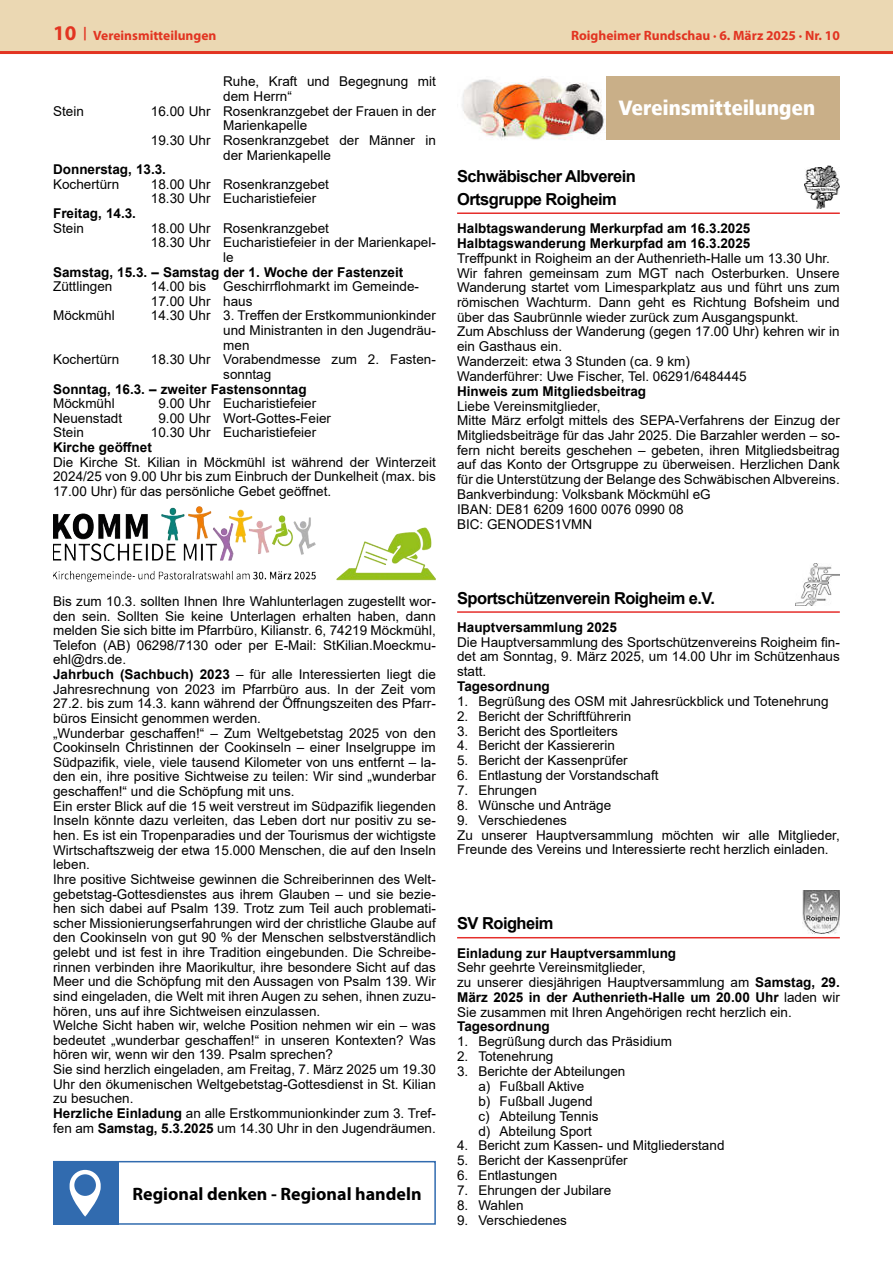
<style>
.page{position:relative;width:893px;height:1263px;background:#fff}
.page>*{position:absolute;margin:0;border:0;box-sizing:border-box;transform-origin:0 0}
.t1{font:800 21.45px "Frutiger Next LT";letter-spacing:.01em;color:#fff;scale:.91 1}
.t2{font:700 18px "Myriad Pro";color:#000}
.t3{font:700 16.5px/22.5px "Arial";letter-spacing:-.035em;color:#000}
.t4{font:13.5px/14.5px "Arial";color:#000}
.t5{font:700 13.5px/14.9px "Arial";color:#000}
.t6{font:700 13.5px "Myriad Pro";color:#e23421}
.s1{font-size:21px}
.s2{font-weight:700}
</style>
<div class="page">
<div style="left:0;top:0;width:893px;height:51px;background:#ebd8b3"></div>
<hr style="left:0;top:51px;width:893px;height:3px;background:#e23421">
<div style="left:457px;top:77px;width:383px;height:63px;background:#c9af88"></div>
<img style="left:457px;top:77px;width:149px;height:63px">
<hr style="left:457px;top:212px;width:383px;height:2px;background:#e52e2b">
<img style="left:804px;top:165px;width:36px;height:43px">
<hr style="left:457px;top:611px;width:383px;height:2px;background:#e52e2b">
<img style="left:796px;top:563px;width:44px;height:43px">
<hr style="left:457px;top:937px;width:383px;height:1px;background:#e52e2b">
<img style="left:802px;top:891px;width:38px;height:42px">
<img style="left:53px;top:506px;width:383px;height:77px">
<div style="left:53px;top:1161px;width:383px;height:64px;border:2px solid #316baf"></div>
<div style="left:53px;top:1161px;width:66px;height:64px;background:#316baf"></div>
<svg style="left:70px;top:1170px;width:31px;height:46px"></svg>
<div style="left:74px;top:1174px;width:22px;height:22px;background:#316baf;border-radius:50%"></div>
<p class="t6" style="left:53px;top:26px;width:165px"><span class="s1">10</span> | Vereinsmitteilungen</p>
<p class="t6" style="left:571px;top:26px;width:270px">Roigheimer Rundschau · 6. März 2025 · Nr. 10</p>
<p class="t4" style="left:223px;top:74px;width:214px">Ruhe, Kraft und Begegnung mit dem Herrn“</p>
<p class="t4" style="left:53px;top:104px;width:32px">Stein</p>
<p class="t4" style="left:151px;top:104px;width:286px">16.00 Uhr Rosenkranzgebet der Frauen in der</p>
<p class="t4" style="left:223px;top:118px;width:86px">Marienkapelle</p>
<p class="t4" style="left:151px;top:133px;width:286px">19.30 Uhr Rosenkranzgebet der Männer in</p>
<p class="t4" style="left:223px;top:147px;width:109px">der Marienkapelle</p>
<p class="t5" style="left:53px;top:162px;width:114px">Donnerstag, 13.3.</p>
<p class="t4" style="left:53px;top:177px;width:68px">Kochertürn</p>
<p class="t4" style="left:151px;top:177px;width:180px">18.00 Uhr Rosenkranzgebet<br>18.30 Uhr Eucharistiefeier</p>
<p class="t5" style="left:53px;top:206px;width:84px">Freitag, 14.3.</p>
<p class="t4" style="left:53px;top:221px;width:32px">Stein</p>
<p class="t4" style="left:151px;top:221px;width:180px">18.00 Uhr Rosenkranzgebet</p>
<p class="t4" style="left:151px;top:235px;width:286px">18.30 Uhr Eucharistiefeier in der Marienkapel-</p>
<p class="t4" style="left:223px;top:250px;width:12px">le</p>
<p class="t5" style="left:53px;top:264px;width:352px">Samstag, 15.3. – Samstag der 1. Woche der Fastenzeit</p>
<p class="t4" style="left:53px;top:279px;width:61px">Züttlingen</p>
<p class="t4" style="left:151px;top:279px;width:57px">14.00 bis</p>
<p class="t4" style="left:151px;top:279px;width:270px;text-indent:72px">Geschirrflohmarkt im Gemeinde-<br>17.00 Uhr haus</p>
<p class="t4" style="left:53px;top:308px;width:63px">Möckmühl</p>
<p class="t4" style="left:223px;top:308px;width:214px;text-align:justify;text-indent:-72px">14.30 Uhr 3. Treffen der Erstkommunionkinder und Ministranten in den Jugendräu&shy;men</p>
<p class="t4" style="left:53px;top:352px;width:68px">Kochertürn</p>
<p class="t4" style="left:223px;top:352px;width:214px;text-indent:-72px">18.30 Uhr Vorabendmesse zum 2. Fasten&shy;sonntag</p>
<p class="t5" style="left:53px;top:381px;width:255px">Sonntag, 16.3. – zweiter Fastensonntag</p>
<p class="t4" style="left:53px;top:396px;width:63px">Möckmühl</p>
<p class="t4" style="left:158px;top:396px;width:159px">9.00 Uhr Eucharistiefeier</p>
<p class="t4" style="left:53px;top:411px;width:71px">Neuenstadt</p>
<p class="t4" style="left:158px;top:411px;width:174px">9.00 Uhr Wort-Gottes-Feier</p>
<p class="t4" style="left:53px;top:425px;width:32px">Stein</p>
<p class="t4" style="left:151px;top:425px;width:167px">10.30 Uhr Eucharistiefeier</p>
<p class="t5" style="left:53px;top:440px;width:100px">Kirche geöffnet</p>
<p class="t4" style="left:53px;top:455px;width:384px;text-align:justify">Die Kirche St. Kilian in Möckmühl ist während der Winterzeit 2024/25 von 9.00 Uhr bis zum Einbruch der Dunkelheit (max. bis 17.00 Uhr) für das persönliche Gebet geöffnet.</p>
<h1 class="t1" style="left:619px;top:96px;width:217px">Vereinsmitteilungen</h1>
<p class="t3" style="left:457px;top:166px;width:180px">Schwäbischer Albverein<br>Ortsgruppe Roigheim</p>
<p class="t5" style="left:457px;top:221px;width:295px">Halbtagswanderung Merkurpfad am 16.3.2025<br>Halbtagswanderung Merkurpfad am 16.3.2025</p>
<p class="t4" style="left:457px;top:251px;width:384px">Treffpunkt in Roigheim an der Authenrieth-Halle um 13.30 Uhr.<br>Wir fahren gemeinsam zum MGT nach Osterburken. Unsere Wanderung startet vom Limesparkplatz aus und führt uns zum römischen Wachturm. Dann geht es Richtung Bofsheim und über das Saubrünnle wieder zurück zum Ausgangspunkt.<br>Zum Abschluss der Wanderung (gegen 17.00 Uhr) kehren wir in ein Gasthaus ein.<br>Wanderzeit: etwa 3 Stunden (ca. 9 km)<br>Wanderführer: Uwe Fischer, Tel. 06291/6484445</p>
<p class="t5" style="left:457px;top:384px;width:191px">Hinweis zum Mitgliedsbeitrag</p>
<p class="t4" style="left:457px;top:398px;width:384px">Liebe Vereinsmitglieder,<br>Mitte März erfolgt mittels des SEPA-Verfahrens der Einzug der Mitgliedsbeiträge für das Jahr 2025. Die Barzahler werden – so&shy;fern nicht bereits geschehen – gebeten, ihren Mitgliedsbeitrag auf das Konto der Ortsgruppe zu überweisen. Herzlichen Dank für die Unterstützung der Belange des Schwäbischen Albvereins.<br>Bankverbindung: Volksbank Möckmühl eG<br>IBAN: DE81 6209 1600 0076 0990 08<br>BIC: GENODES1VMN</p>
<p class="t4" style="left:53px;top:594px;width:384px">Bis zum 10.3. sollten Ihnen Ihre Wahlunterlagen zugestellt wor&shy;den sein. Sollten Sie keine Unterlagen erhalten haben, dann melden Sie sich bitte im Pfarrbüro, Kilianstr. 6, 74219 Möckmühl, Telefon (AB) 06298/7130 oder per E-Mail: StKilian.Moeckmu&shy;ehl@drs.de.<br><span class="s2">Jahrbuch (Sachbuch) 2023</span> – für alle Interessierten liegt die Jahresrechnung von 2023 im Pfarrbüro aus. In der Zeit vom 27.2. bis zum 14.3. kann während der Öffnungszeiten des Pfarr&shy;büros Einsicht genommen werden.<br>„Wunderbar geschaffen!“ – Zum Weltgebetstag 2025 von den Cookinseln Christinnen der Cookinseln – einer Inselgruppe im Südpazifik, viele, viele tausend Kilometer von uns entfernt – la&shy;den ein, ihre positive Sichtweise zu teilen: Wir sind „wunderbar geschaffen!“ und die Schöpfung mit uns.<br>Ein erster Blick auf die 15 weit verstreut im Südpazifik liegenden Inseln könnte dazu verleiten, das Leben dort nur positiv zu se&shy;hen. Es ist ein Tropenparadies und der Tourismus der wichtigste Wirtschaftszweig der etwa 15.000 Menschen, die auf den Inseln leben.<br>Ihre positive Sichtweise gewinnen die Schreiberinnen des Welt&shy;gebetstag-Gottesdienstes aus ihrem Glauben – und sie bezie&shy;hen sich dabei auf Psalm 139. Trotz zum Teil auch problemati&shy;scher Missionierungserfahrungen wird der christliche Glaube auf den Cookinseln von gut 90 % der Menschen selbstverständlich gelebt und ist fest in ihre Tradition eingebunden. Die Schreibe&shy;rinnen verbinden ihre Maorikultur, ihre besondere Sicht auf das Meer und die Schöpfung mit den Aussagen von Psalm 139. Wir sind eingeladen, die Welt mit ihren Augen zu sehen, ihnen zuzu&shy;hören, uns auf ihre Sichtweisen einzulassen.<br>Welche Sicht haben wir, welche Position nehmen wir ein – was bedeutet „wunderbar geschaffen!“ in unseren Kontexten? Was hören wir, wenn wir den 139. Psalm sprechen?<br>Sie sind herzlich eingeladen, am Freitag, 7. März 2025 um 19.30<br>Uhr den ökumenischen Weltgebetstag-Gottesdienst in St. Kilian zu besuchen.<br><span class="s2">Herzliche Einladung</span> an alle Erstkommunionkinder zum 3. Tref&shy;fen am <span class="s2">Samstag, 5.3.2025</span> um 14.30 Uhr in den Jugendräumen.</p>
<h2 class="t2" style="left:133px;top:1182px;width:291px">Regional denken - Regional handeln</h2>
<p class="t3" style="left:457px;top:587px;width:259px">Sportschützenverein Roigheim e.V.</p>
<p class="t5" style="left:457px;top:620px;width:161px">Hauptversammlung 2025</p>
<p class="t4" style="left:457px;top:635px;width:384px;text-align:justify">Die Hauptversammlung des Sportschützenvereins Roigheim fin&shy;det am Sonntag, 9. März 2025, um 14.00 Uhr im Schützenhaus statt.</p>
<p class="t5" style="left:457px;top:679px;width:94px">Tagesordnung</p>
<p class="t4" style="left:457px;top:694px;width:373px">1. Begrüßung des OSM mit Jahresrückblick und Totenehrung</p>
<p class="t4" style="left:457px;top:708px;width:176px">2. Bericht der Schriftführerin</p>
<p class="t4" style="left:457px;top:723px;width:162px">3. Bericht des Sportleiters</p>
<p class="t4" style="left:457px;top:738px;width:159px">4. Bericht der Kassiererin</p>
<p class="t4" style="left:457px;top:753px;width:172px">5. Bericht der Kassenprüfer</p>
<p class="t4" style="left:457px;top:768px;width:203px">6. Entlastung der Vorstandschaft</p>
<p class="t4" style="left:457px;top:783px;width:81px">7. Ehrungen</p>
<p class="t4" style="left:457px;top:798px;width:156px">8. Wünsche und Anträge</p>
<p class="t4" style="left:457px;top:812px;width:384px">9. Verschiedenes<br>Zu unserer Hauptversammlung möchten wir alle Mitglieder,<br>Freunde des Vereins und Interessierte recht herzlich einladen.</p>
<p class="t3" style="left:457px;top:913px;width:98px">SV Roigheim</p>
<p class="t5" style="left:457px;top:945px;width:221px">Einladung zur Hauptversammlung</p>
<p class="t4" style="left:457px;top:960px;width:384px">Sehr geehrte Vereinsmitglieder,<br>zu unserer diesjährigen Hauptversammlung am <span class="s2">Samstag, 29.<br>März 2025 in der Authenrieth-Halle um 20.00 Uhr</span> laden wir Sie zusammen mit Ihren Angehörigen recht herzlich ein.</p>
<p class="t5" style="left:457px;top:1019px;width:94px">Tagesordnung</p>
<p class="t4" style="left:457px;top:1034px;width:216px">1. Begrüßung durch das Präsidium</p>
<p class="t4" style="left:457px;top:1049px;width:98px">2. Totenehrung</p>
<p class="t4" style="left:478px;top:1064px;width:149px;text-indent:-21px">3. Berichte der Abteilungen a) Fußball Aktive<br>b) Fußball Jugend<br>c) Abteilung Tennis<br>d) Abteilung Sport</p>
<p class="t4" style="left:457px;top:1138px;width:269px">4. Bericht zum Kassen- und Mitgliederstand</p>
<p class="t4" style="left:457px;top:1153px;width:172px">5. Bericht der Kassenprüfer</p>
<p class="t4" style="left:457px;top:1168px;width:102px">6. Entlastungen</p>
<p class="t4" style="left:457px;top:1183px;width:156px">7. Ehrungen der Jubilare</p>
<p class="t4" style="left:457px;top:1198px;width:68px">8. Wahlen</p>
<p class="t4" style="left:457px;top:1212px;width:111px">9. Verschiedenes</p>
</div>
